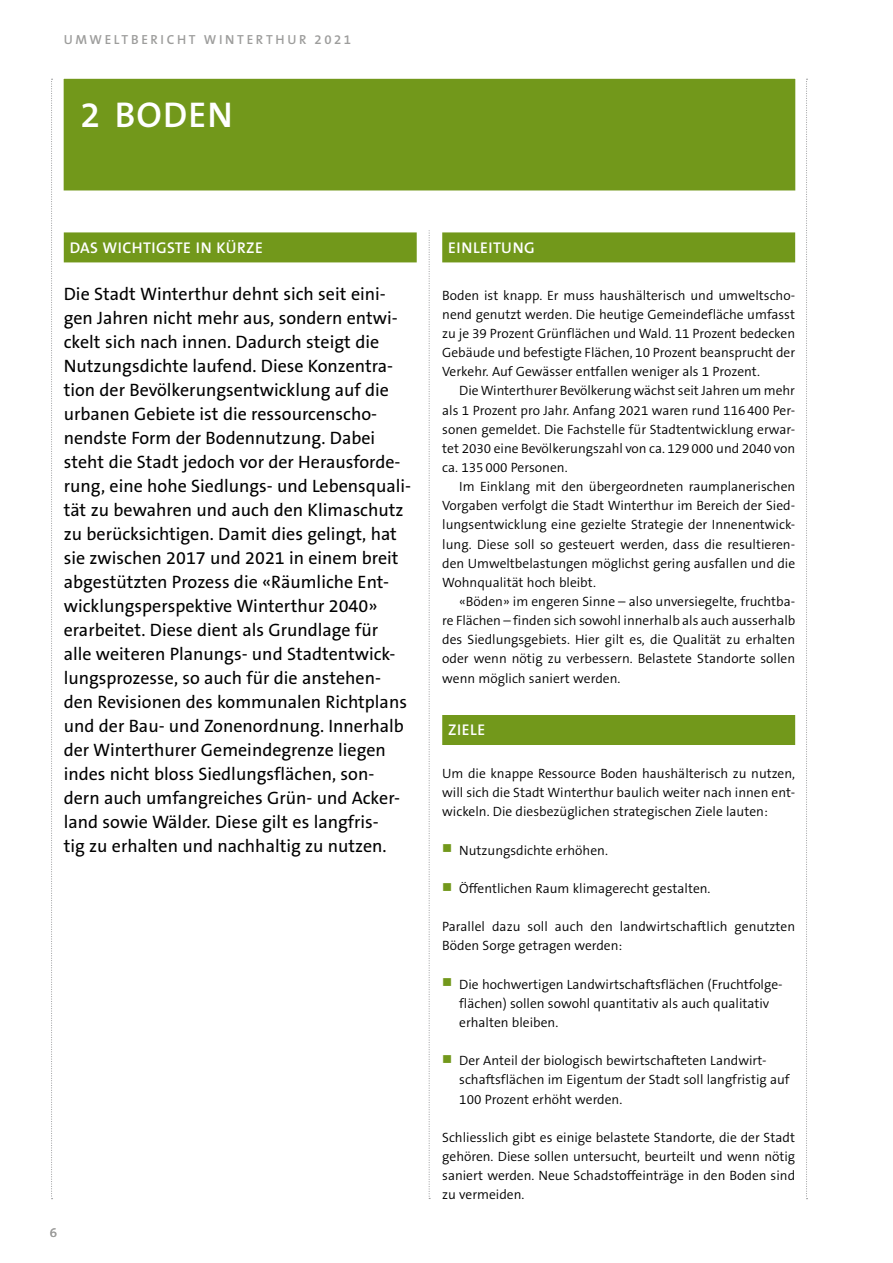
<style>
.page{position:relative;width:893px;height:1263px;background:#fff}
.page>*{position:absolute;margin:0;border:0;box-sizing:border-box;transform-origin:0 0}
.Kapitel_Titel{font:600 36px "The Sans B6";letter-spacing:.03em;color:#fff}
.Zusammenfassung{font:18px/24px "The Sans B5 Plain";color:#000}
.Zwischentitel_gross{font:600 15.6px "The Sans B6";letter-spacing:.03em;color:#fff}
.Lauftext_mit_Einzug{font:300 13.5px/19.2px "The Sans B4";color:#000;text-align:justify}
.Lauftext_ohne_Einzug{font:300 13.5px/19.2px "The Sans B4";color:#000;text-align:justify}
.t1{font:600 13.2px "The Sans B6";letter-spacing:.2em;color:#9d9d9c}
.t2{font:13.2px "The Sans B5 Plain";color:#9d9d9c}
</style>
<div class="page">
<svg style="left:806px;top:209px;width:1px;height:990px"></svg>
<svg style="left:429px;top:230px;width:1px;height:969px"></svg>
<svg style="left:51px;top:209px;width:2px;height:990px"></svg>
<svg style="left:51px;top:78px;width:757px;height:131px"></svg>
<div style="left:64px;top:232px;width:353px;height:30px;background:#72981b"></div>
<div style="left:442px;top:232px;width:353px;height:30px;background:#72981b"></div>
<div style="left:442px;top:715px;width:353px;height:30px;background:#72981b"></div>
<p class="t1" style="left:64px;top:32px;width:289px">UMWELTBERICHT WINTERTHUR 2021</p>
<p class="Kapitel_Titel" style="left:81px;top:95px;width:154px">2 BODEN</p>
<p class="Zwischentitel_gross" style="left:70px;top:239px;width:195px">DAS WICHTIGSTE IN KÜRZE</p>
<p class="Zusammenfassung" style="left:64px;top:282px;width:349px">Die Stadt Winterthur dehnt sich seit eini&shy;gen Jahren nicht mehr aus, sondern entwi&shy;ckelt sich nach innen. Dadurch steigt die Nutzungsdichte laufend. Diese Konzentra&shy;tion der Bevölkerungsentwicklung auf die urbanen Gebiete ist die ressourcenscho&shy;nendste Form der Bodennutzung. Dabei steht die Stadt jedoch vor der Herausforde&shy;rung, eine hohe Siedlungs- und Lebensquali&shy;tät zu bewahren und auch den Klimaschutz zu berücksichtigen. Damit dies gelingt, hat sie zwischen 2017 und 2021 in einem breit abgestützten Prozess die «Räumliche Ent&shy;wicklungsperspektive Winterthur 2040» erarbeitet. Diese dient als Grundlage für<br>alle weiteren Planungs- und Stadtentwick&shy;lungsprozesse, so auch für die anstehen&shy;den Revisionen des kommunalen Richtplans und der Bau- und Zonenordnung. Innerhalb der Winterthurer Gemeindegrenze liegen indes nicht bloss Siedlungsflächen, son&shy;dern auch umfangreiches Grün- und Acker&shy;land sowie Wälder. Diese gilt es langfris-<br>tig zu erhalten und nachhaltig zu nutzen.</p>
<p class="t2" style="left:50px;top:1225px;width:9px">6</p>
<p class="Zwischentitel_gross" style="left:448px;top:239px;width:88px">EINLEITUNG</p>
<p class="Lauftext_ohne_Einzug" style="left:442px;top:286px;width:354px">Boden ist knapp. Er muss haushälterisch und umweltscho&shy;nend genutzt werden. Die heutige Gemeindefläche umfasst zu je 39 Prozent Grünflächen und Wald. 11 Prozent bedecken Gebäude und befestigte Flächen, 10 Prozent beansprucht der Verkehr. Auf Gewässer entfallen weniger als 1 Prozent.</p>
<p class="Lauftext_mit_Einzug" style="left:442px;top:382px;width:354px;text-indent:17px">Die Winterthurer Bevölkerung wächst seit Jahren um mehr als 1 Prozent pro Jahr. Anfang 2021 waren rund 116400 Per&shy;sonen gemeldet. Die Fachstelle für Stadtentwicklung erwar&shy;tet 2030 eine Bevölkerungszahl von ca. 129000 und 2040 von ca. 135000 Personen.</p>
<p class="Lauftext_mit_Einzug" style="left:442px;top:477px;width:355px;text-indent:17px">Im Einklang mit den übergeordneten raumplanerischen Vorgaben verfolgt die Stadt Winterthur im Bereich der Sied&shy;lungsentwicklung eine gezielte Strategie der Innenentwick&shy;lung. Diese soll so gesteuert werden, dass die resultieren&shy;den Umweltbelastungen möglichst gering ausfallen und die Wohnqualität hoch bleibt.</p>
<p class="Lauftext_mit_Einzug" style="left:442px;top:592px;width:355px;text-indent:17px">«Böden» im engeren Sinne – also unversiegelte, fruchtba&shy;re Flächen – finden sich sowohl innerhalb als auch ausserhalb des Siedlungsgebiets. Hier gilt es, die Qualität zu erhalten oder wenn nötig zu verbessern. Belastete Standorte sollen wenn möglich saniert werden.</p>
<p class="Zwischentitel_gross" style="left:448px;top:721px;width:38px">ZIELE</p>
<p class="Lauftext_ohne_Einzug" style="left:442px;top:764px;width:354px">Um die knappe Ressource Boden haushälterisch zu nutzen, will sich die Stadt Winterthur baulich weiter nach innen ent&shy;wickeln. Die diesbezüglichen strategischen Ziele lauten:</p>
<p class="Lauftext_mit_Einzug" style="left:459px;top:841px;width:150px">Nutzungsdichte erhöhen.</p>
<p class="Lauftext_mit_Einzug" style="left:459px;top:879px;width:253px">Öffentlichen Raum klimagerecht gestalten.</p>
<p class="Lauftext_ohne_Einzug" style="left:442px;top:917px;width:354px">Parallel dazu soll auch den landwirtschaftlich genutzten<br>Böden Sorge getragen werden:</p>
<p class="Lauftext_mit_Einzug" style="left:459px;top:975px;width:325px;text-align:left">Die hochwertigen Landwirtschaftsflächen (Fruchtfolge&shy;flächen) sollen sowohl quantitativ als auch qualitativ erhalten bleiben.</p>
<p class="Lauftext_mit_Einzug" style="left:459px;top:1051px;width:332px;text-align:left">Der Anteil der biologisch bewirtschafteten Landwirt&shy;schaftsflächen im Eigentum der Stadt soll langfristig auf<br>100 Prozent erhöht werden.</p>
<p class="Lauftext_ohne_Einzug" style="left:442px;top:1128px;width:354px">Schliesslich gibt es einige belastete Standorte, die der Stadt gehören. Diese sollen untersucht, beurteilt und wenn nötig saniert werden. Neue Schadstoffeinträge in den Boden sind zu vermeiden.</p>
</div>
